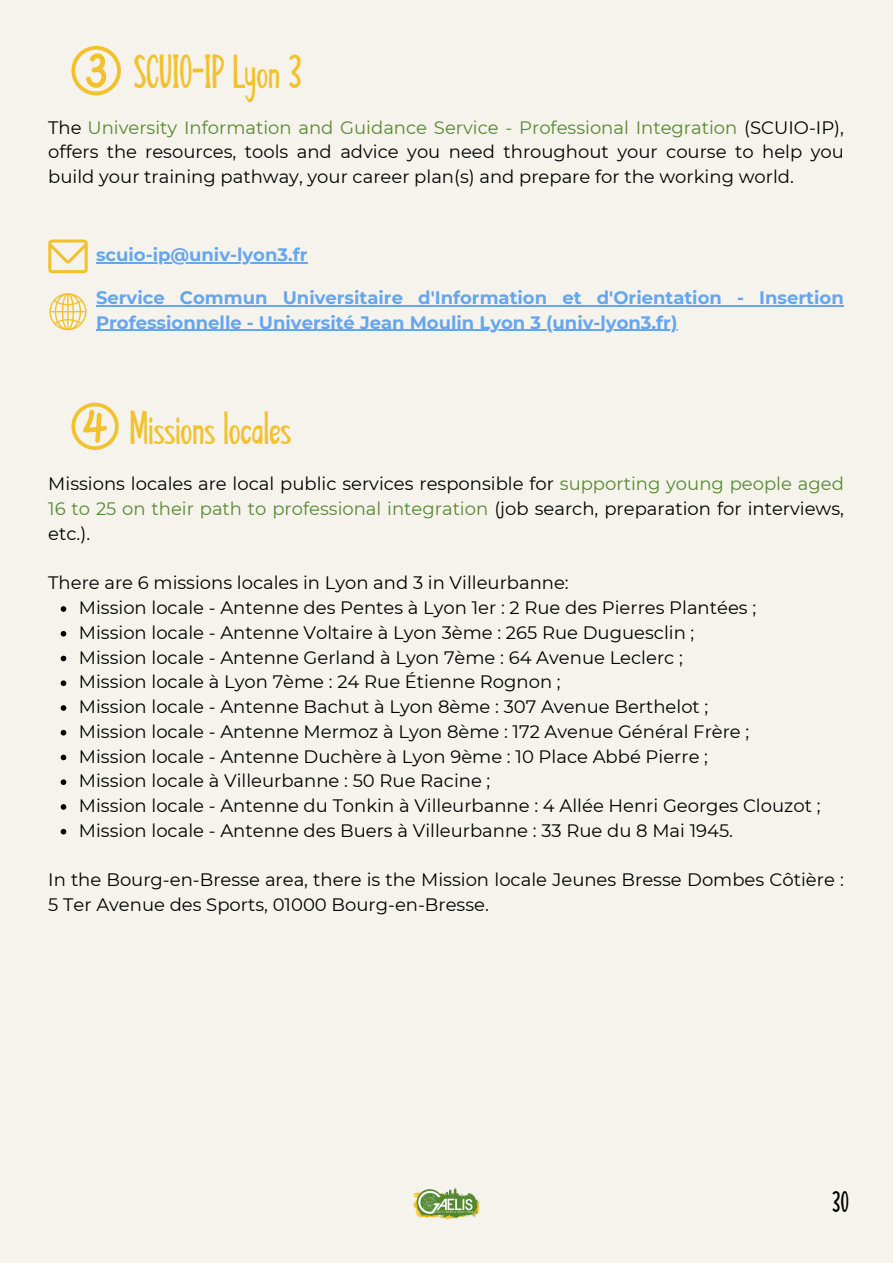
<style>
.page{position:relative;width:893px;height:1264px;background:#fff}
.page>*{position:absolute;margin:0;border:0;box-sizing:border-box;transform-origin:0 0}
.t1{font:48px "Breakfast Club";color:#f2c12e}
.t2{font:30px "Breakfast Club";color:#000}
.t3{font:18px/24.8px "Montserrat";color:#000;text-align:justify}
.t4{font:700 18px/24.8px "Montserrat";color:#65a6ef}
.s1{color:#568931}
</style>
<div class="page">
<div style="left:0;top:0;width:892px;height:1262px;background:#f6f3ec"></div>
<img style="left:413px;top:1187px;width:67px;height:32px">
<svg style="left:71px;top:46px;width:50px;height:49px"></svg>
<svg style="left:71px;top:403px;width:48px;height:47px"></svg>
<svg style="left:61px;top:606px;width:5px;height:6px"></svg>
<svg style="left:61px;top:631px;width:5px;height:5px"></svg>
<svg style="left:61px;top:655px;width:5px;height:6px"></svg>
<svg style="left:61px;top:680px;width:5px;height:6px"></svg>
<svg style="left:61px;top:705px;width:5px;height:5px"></svg>
<svg style="left:61px;top:730px;width:5px;height:5px"></svg>
<svg style="left:61px;top:754px;width:5px;height:6px"></svg>
<svg style="left:61px;top:779px;width:5px;height:6px"></svg>
<svg style="left:61px;top:804px;width:5px;height:5px"></svg>
<svg style="left:61px;top:828px;width:5px;height:6px"></svg>
<svg style="left:48px;top:239px;width:40px;height:34px"></svg>
<svg style="left:49px;top:293px;width:37px;height:37px"></svg>
<hr style="left:96px;top:305px;width:747px;height:1px;background:#65a6ef">
<hr style="left:96px;top:330px;width:581px;height:1px;background:#65a6ef">
<hr style="left:96px;top:262px;width:211px;height:1px;background:#65a6ef">
<p class="t1" style="left:134px;top:51px;width:169px">SCUIO-IP Lyon 3</p>
<p class="t3" style="left:48px;top:115px;width:797px">The <span class="s1">University Information and Guidance Service - Professional Integration</span> (SCUIO-IP), offers the resources, tools and advice you need throughout your course to help you build your training pathway, your career plan(s) and prepare for the working world.</p>
<p class="t4" style="left:96px;top:242px;width:213px">scuio-ip@univ-lyon3.fr</p>
<p class="t4" style="left:96px;top:285px;width:749px">Service Commun Universitaire d'Information et d'Orientation - Insertion<br>Professionnelle - Université Jean Moulin Lyon 3 (univ-lyon3.fr)</p>
<p class="t1" style="left:130px;top:408px;width:163px">Missions locales</p>
<p class="t3" style="left:48px;top:471px;width:797px">Missions locales are local public services responsible for <span class="s1">supporting young people aged 16 to 25 on their path to professional integration</span> (job search, preparation for interviews, etc.).</p>
<p class="t3" style="left:48px;top:570px;width:522px">There are 6 missions locales in Lyon and 3 in Villeurbanne:</p>
<p class="t3" style="left:79px;top:595px;width:678px">Mission locale - Antenne des Pentes à Lyon 1er : 2 Rue des Pierres Plantées ;</p>
<p class="t3" style="left:79px;top:620px;width:617px">Mission locale - Antenne Voltaire à Lyon 3ème : 265 Rue Duguesclin ;</p>
<p class="t3" style="left:79px;top:644px;width:605px">Mission locale - Antenne Gerland à Lyon 7ème : 64 Avenue Leclerc ;</p>
<p class="t3" style="left:79px;top:669px;width:483px">Mission locale à Lyon 7ème : 24 Rue Étienne Rognon ;</p>
<p class="t3" style="left:79px;top:694px;width:631px">Mission locale - Antenne Bachut à Lyon 8ème : 307 Avenue Berthelot ;</p>
<p class="t3" style="left:79px;top:719px;width:672px">Mission locale - Antenne Mermoz à Lyon 8ème : 172 Avenue Général Frère ;</p>
<p class="t3" style="left:79px;top:743px;width:630px">Mission locale - Antenne Duchère à Lyon 9ème : 10 Place Abbé Pierre ;</p>
<p class="t3" style="left:79px;top:768px;width:413px">Mission locale à Villeurbanne : 50 Rue Racine ;</p>
<p class="t3" style="left:79px;top:793px;width:743px">Mission locale - Antenne du Tonkin à Villeurbanne : 4 Allée Henri Georges Clouzot ;</p>
<p class="t3" style="left:79px;top:818px;width:655px">Mission locale - Antenne des Buers à Villeurbanne : 33 Rue du 8 Mai 1945.</p>
<p class="t3" style="left:48px;top:867px;width:797px">In the Bourg-en-Bresse area, there is the Mission locale Jeunes Bresse Dombes Côtière :<br>5 Ter Avenue des Sports, 01000 Bourg-en-Bresse.</p>
<p class="t2" style="left:832px;top:1189px;width:19px">30</p>
</div>
